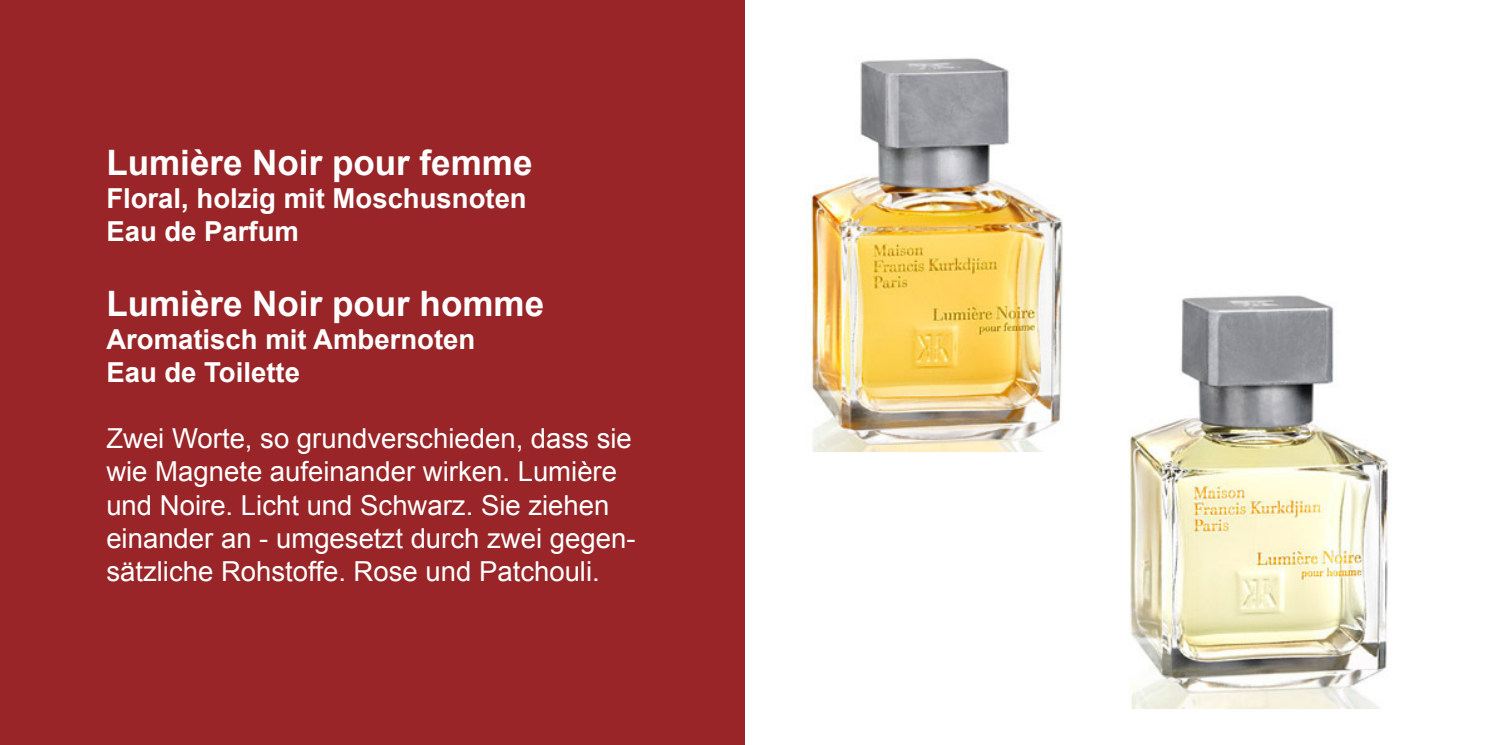
<style>
.page{position:relative;width:1489px;height:745px;background:#fff}
.page>*{position:absolute;margin:0;border:0;box-sizing:border-box;transform-origin:0 0}
.t1{font:700 35px "Arial";color:#fff}
.t2{font:27.5px/33px "Arial";color:#fff}
.t3{font:700 27.5px/33px "Arial";color:#fff}
</style>
<div class="page">
<div style="left:0;top:0;width:744px;height:744px;background:#992528"></div>
<img style="left:807px;top:58px;width:256px;height:393px">
<img style="left:1130px;top:295px;width:258px;height:413px">
<p class="t1" style="left:106px;top:140px;width:427px">Lumière Noir pour femme</p>
<p class="t3" style="left:106px;top:183px;width:422px">Floral, holzig mit Moschusnoten<br>Eau de Parfum</p>
<p class="t1" style="left:106px;top:281px;width:439px">Lumière Noir pour homme</p>
<p class="t3" style="left:106px;top:324px;width:370px">Aromatisch mit Ambernoten<br>Eau de Toilette</p>
<p class="t2" style="left:106px;top:422px;width:530px">Zwei Worte, so grundverschieden, dass sie wie Magnete aufeinander wirken. Lumière und Noire. Licht und Schwarz. Sie ziehen einander an - umgesetzt durch zwei gegen&shy;sätzliche Rohstoffe. Rose und Patchouli.</p>
</div>
